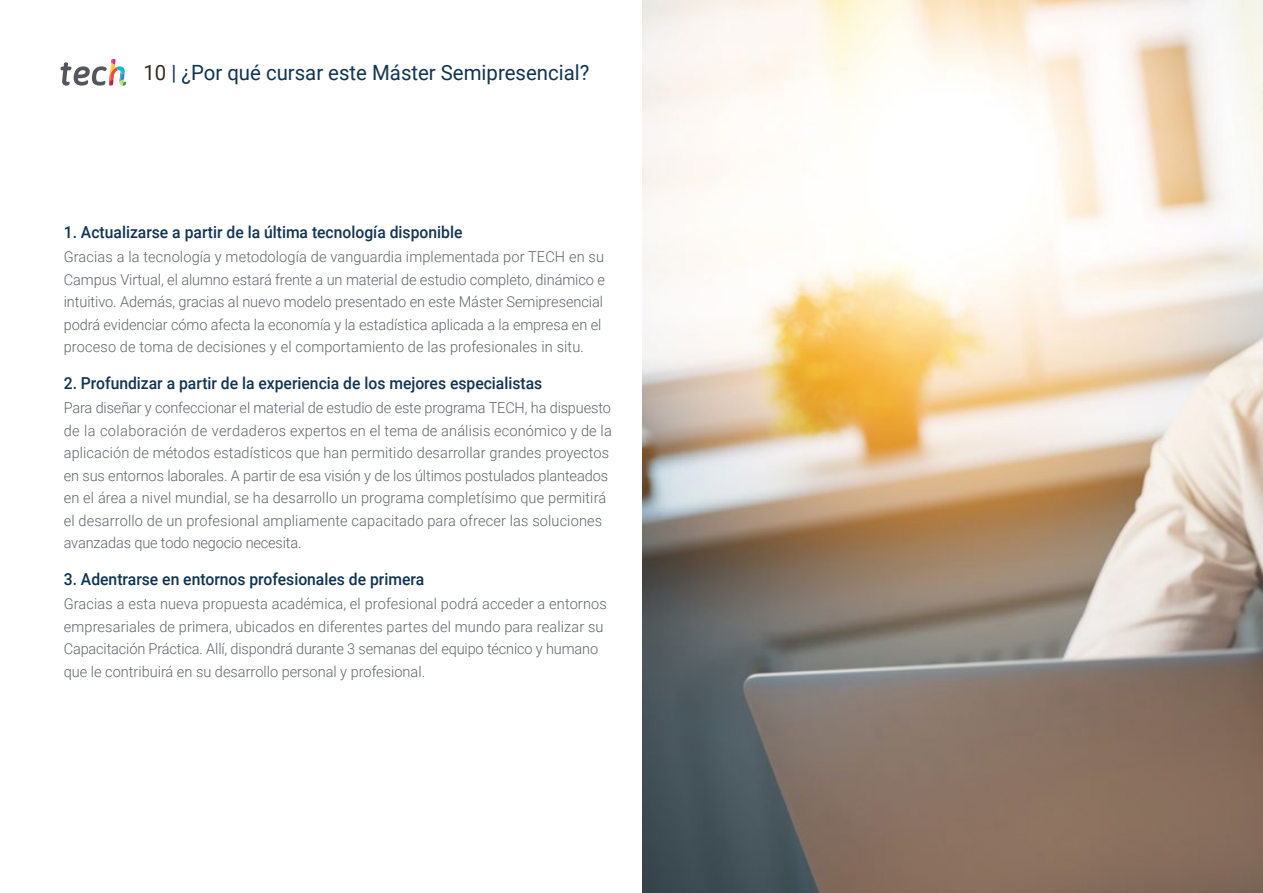
<style>
.page{position:relative;width:1263px;height:893px;background:#fff}
.page>*{position:absolute;margin:0;border:0;box-sizing:border-box;transform-origin:0 0}
.t1{font:21px "Roboto";color:#113452}
.t2{font:500 16.5px "Roboto";color:#113452;scale:.95 1}
.t3{font:500 16.5px "Roboto";color:#0d3352;scale:.95 1}
.t4{font:300 15px/22.5px "Roboto";color:#61646a}
.s1{color:#312e20}
</style>
<div class="page">
<svg style="left:61px;top:59px;width:65px;height:27px"></svg>
<img style="left:642px;top:0;width:621px;height:893px">
<h1 class="t1" style="left:144px;top:57px;width:447px"><span class="s1">10</span> | ¿Por qué cursar este Máster Semipresencial?</h1>
<p class="t2" style="left:64px;top:220px;width:421px">1. Actualizarse a partir de la última tecnología disponible</p>
<p class="t4" style="left:64px;top:245px;width:543px">Gracias a la tecnología y metodología de vanguardia implementada por TECH en su Campus Virtual, el alumno estará frente a un material de estudio completo, dinámico e intuitivo. Además, gracias al nuevo modelo presentado en este Máster Semipresencial podrá evidenciar cómo afecta la economía y la estadística aplicada a la empresa en el proceso de toma de decisiones y el comportamiento de las profesionales in situ.</p>
<p class="t2" style="left:64px;top:371px;width:505px">2. Profundizar a partir de la experiencia de los mejores especialistas</p>
<p class="t4" style="left:64px;top:396px;width:550px">Para diseñar y confeccionar el material de estudio de este programa TECH, ha dispuesto de la colaboración de verdaderos expertos en el tema de análisis económico y de la aplicación de métodos estadísticos que han permitido desarrollar grandes proyectos en sus entornos laborales. A partir de esa visión y de los últimos postulados planteados en el área a nivel mundial, se ha desarrollo un programa completísimo que permitirá el desarrollo de un profesional ampliamente capacitado para ofrecer las soluciones avanzadas que todo negocio necesita.</p>
<p class="t3" style="left:64px;top:567px;width:381px">3. Adentrarse en entornos profesionales de primera</p>
<p class="t4" style="left:64px;top:592px;width:544px">Gracias a esta nueva propuesta académica, el profesional podrá acceder a entornos empresariales de primera, ubicados en diferentes partes del mundo para realizar su Capacitación Práctica. Allí, dispondrá durante 3 semanas del equipo técnico y humano que le contribuirá en su desarrollo personal y profesional.</p>
</div>
